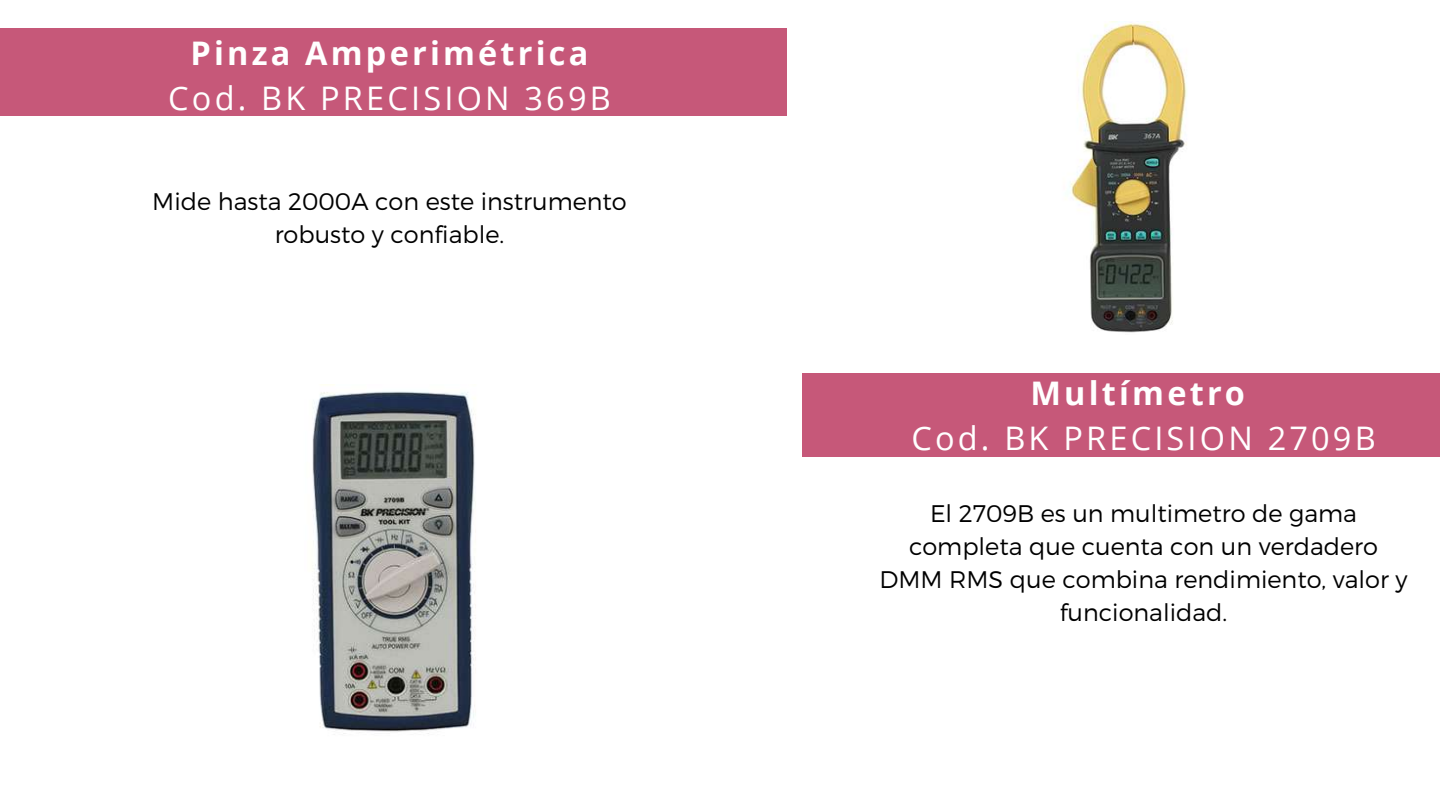
<style>
.page{position:relative;width:1440px;height:810px;background:#fff}
.page>*{position:absolute;margin:0;border:0;box-sizing:border-box;transform-origin:0 0}
.t1{font:32.5px "Open Sans";letter-spacing:.1em;color:#fff}
.t2{font:700 32.5px "Open Sans";letter-spacing:.1em;color:#fff}
.t3{font:300 24px/33px "Montserrat";color:#000;text-align:center}
</style>
<div class="page">
<div style="left:0;top:29px;width:786px;height:87px;background:#c65879"></div>
<div style="left:802px;top:373px;width:638px;height:84px;background:#c65879"></div>
<img style="left:1070px;top:21px;width:117px;height:312px">
<img style="left:312px;top:384px;width:164px;height:350px">
<h1 class="t2" style="left:191px;top:30px;width:399px">Pinza Amperimétrica</h1>
<h1 class="t1" style="left:168px;top:75px;width:444px">Cod. BK PRECISION 369B</h1>
<p class="t3" style="left:152px;top:184px;width:476px">Mide hasta 2000A con este instrumento robusto y confiable.</p>
<h1 class="t2" style="left:1030px;top:370px;width:216px">Multímetro</h1>
<h1 class="t1" style="left:911px;top:415px;width:466px">Cod. BK PRECISION 2709B</h1>
<p class="t3" style="left:879px;top:495px;width:530px">El 2709B es un multimetro de gama completa que cuenta con un verdadero<br>DMM RMS que combina rendimiento, valor y funcionalidad.</p>
</div>
